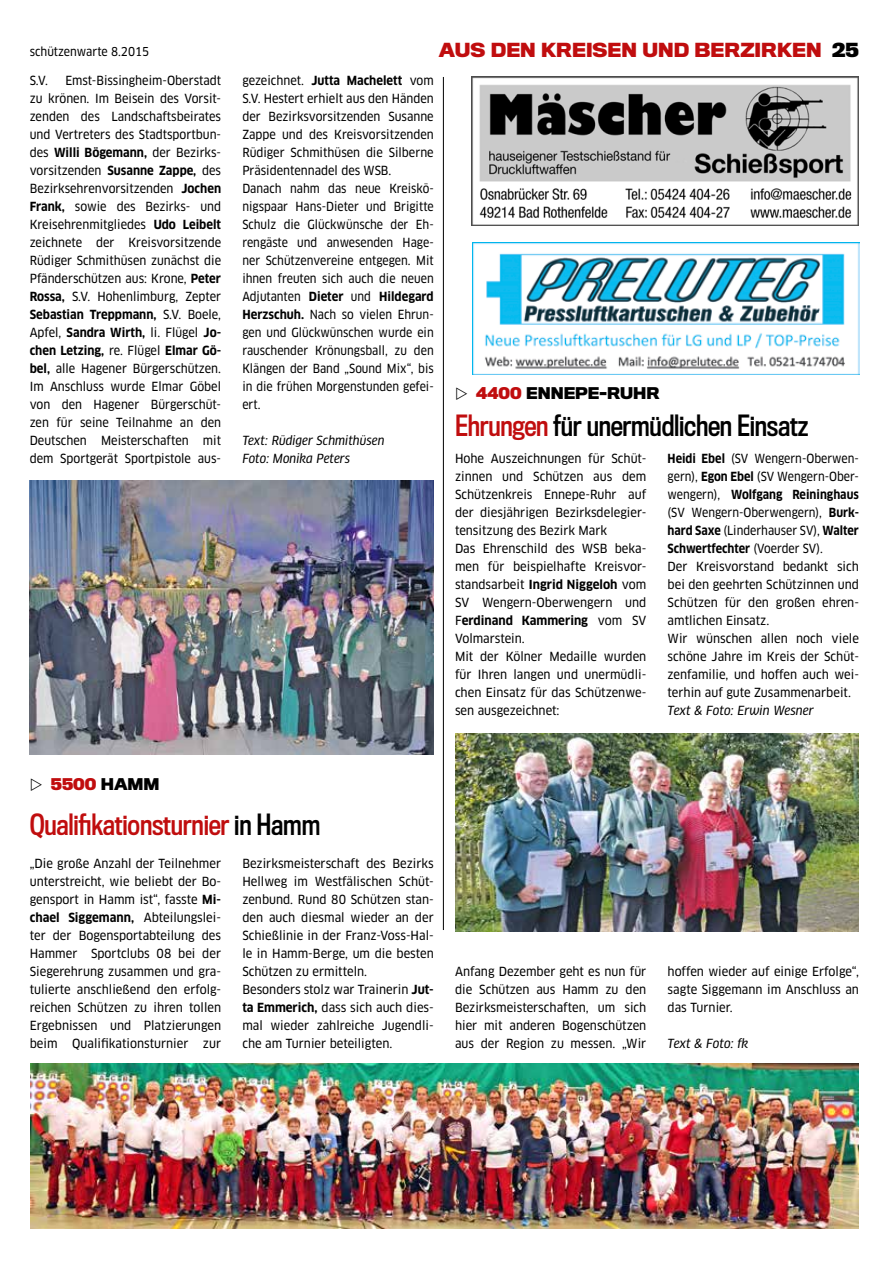
<style>
.page{position:relative;width:893px;height:1263px;background:#fff}
.page>*{position:absolute;margin:0;border:0;box-sizing:border-box;transform-origin:0 0}
.t1{font:27px "Titling Gothic FB Cond Standard";letter-spacing:-.01em;color:#000}
.t2{font:27px "Titling Gothic FB Cond Standard";letter-spacing:-.01em;color:#c00d0e}
.t3{font:700 18px "Titling Gothic FB Normal";color:#c00d0e}
.t4{font:700 15px "Titling Gothic FB Normal";color:#000}
.t5{font:700 15px "Titling Gothic FB Normal";color:#c00d0e}
.t6{font:12.3px/18px "Clan Pro Narr News";color:#000;text-align:justify}
.t7{font:700 12.3px "Clan Pro Narr";color:#000}
.t8{font:italic 12.3px/18px "Clan Pro Narr News";color:#000}
.t9{font:12px "Clan Pro Narr News";color:#000}
.s1{color:#000}
.s2{font-family:"Clan Pro Narr";font-weight:700}
.s3{font-family:"Clan Pro Narr News";font-weight:400}
.s4{color:#c00d0e}
</style>
<div class="page">
<img style="left:30px;top:1063px;width:828px;height:166px">
<img style="left:472px;top:242px;width:387px;height:132px">
<img style="left:472px;top:77px;width:387px;height:148px">
<img style="left:30px;top:481px;width:404px;height:274px">
<img style="left:455px;top:733px;width:404px;height:198px">
<hr style="left:443px;top:77px;width:1px;height:853px;background:#000">
<p class="t9" style="left:30px;top:45px;width:121px">schützenwarte 8.2015</p>
<h2 class="t3" style="left:439px;top:39px;width:422px">AUS DEN KREISEN UND BERZIRKEN <span class="s1">25</span></h2>
<p class="t6" style="left:30px;top:72px;width:193px;text-indent:36px">Emst-Bissingheim-Oberstadt zu krönen. Im Beisein des Vorsit&shy;zenden des Landschaftsbeirates und Vertreters des Stadtsportbun&shy;des <span class="s2">Willi Bögemann,</span> der Bezirks&shy;vorsitzenden <span class="s2">Susanne Zappe,</span> des Bezirksehrenvorsitzenden <span class="s2">Jochen Frank,</span> sowie des Bezirks- und Kreisehrenmitgliedes <span class="s2">Udo Leibelt </span>zeichnete der Kreisvorsitzende Rüdiger Schmithüsen zunächst die Pfänderschützen aus: Krone, <span class="s2">Peter Rossa,</span> S.V. Hohenlimburg, Zepter</p>
<p class="t7" style="left:30px;top:308px;width:193px">Sebastian Treppmann, <span class="s3">S.V. Boele,</span></p>
<p class="t6" style="left:30px;top:324px;width:193px">Apfel, <span class="s2">Sandra Wirth,</span> li. Flügel <span class="s2">Jo-</span></p>
<p class="t7" style="left:30px;top:344px;width:193px">chen Letzing, <span class="s3">re. Flügel</span> Elmar Gö-</p>
<p class="t6" style="left:30px;top:360px;width:193px"><span class="s2">bel,</span> alle Hagener Bürgerschützen.<br>Im Anschluss wurde Elmar Göbel von den Hagener Bürgerschüt&shy;zen für seine Teilnahme an den Deutschen Meisterschaften mit dem Sportgerät Sportpistole aus-</p>
<p class="t6" style="left:30px;top:72px;width:20px">S.V.</p>
<p class="t6" style="left:242px;top:72px;width:193px;text-align:left">gezeichnet. <span class="s2">Jutta Machelett</span> vom<br>S.V. Hestert erhielt aus den Händen der Bezirksvorsitzenden Susanne<br>Zappe und des Kreisvorsitzenden<br>Rüdiger Schmithüsen die Silberne<br>Präsidentennadel des WSB.<br>Danach nahm das neue Kreiskö&shy;nigspaar Hans-Dieter und Brigitte<br>Schulz die Glückwünsche der Eh&shy;rengäste und anwesenden Hage&shy;ner Schützenvereine entgegen. Mit ihnen freuten sich auch die neuen</p>
<p class="t7" style="left:242px;top:290px;width:193px"><span class="s3">Adjutanten</span> Dieter <span class="s3">und</span> Hildegard</p>
<p class="t6" style="left:242px;top:306px;width:193px"><span class="s2">Herzschuh.</span> Nach so vielen Ehrun&shy;gen und Glückwünschen wurde ein rauschender Krönungsball, zu den Klängen der Band „Sound Mix“, bis in die frühen Morgenstunden gefei&shy;ert.</p>
<p class="t8" style="left:242px;top:432px;width:144px">Text: Rüdiger Schmithüsen<br>Foto: Monika Peters</p>
<p class="t4" style="left:476px;top:383px;width:185px"><span class="s4">4400</span> ENNEPE-RUHR</p>
<h1 class="t1" style="left:455px;top:410px;width:355px"><span class="s4">Ehrungen</span> für unermüdlichen Einsatz</h1>
<p class="t6" style="left:455px;top:450px;width:193px;text-align:left">Hohe Auszeichnungen für Schüt&shy;zinnen und Schützen aus dem<br>Schützenkreis Ennepe-Ruhr auf der diesjährigen Bezirksdelegier&shy;tensitzung des Bezirk Mark<br>Das Ehrenschild des WSB beka&shy;men für beispielhafte Kreisvor&shy;standsarbeit <span class="s2">Ingrid Niggeloh</span> vom<br>SV Wengern-Oberwengern und</p>
<p class="t7" style="left:455px;top:614px;width:193px"><span class="s3">F</span>erdinand Kammering <span class="s3">vom SV</span></p>
<p class="t6" style="left:455px;top:630px;width:193px;text-align:left">Volmarstein.<br>Mit der Kölner Medaille wurden für Ihren langen und unermüdli&shy;chen Einsatz für das Schützenwe&shy;sen ausgezeichnet:</p>
<p class="t6" style="left:668px;top:450px;width:193px"><span class="s2">Heidi Ebel</span> (SV Wengern-Oberwen&shy;gern), <span class="s2">Egon Ebel</span> (SV Wengern-Ober-</p>
<p class="t7" style="left:668px;top:488px;width:193px"><span class="s3">wengern),</span> Wolfgang Reininghaus</p>
<p class="t6" style="left:668px;top:504px;width:193px">(SV Wengern-Oberwengern), <span class="s2">Burk&shy;hard Saxe</span> (Linderhauser SV), <span class="s2">Walter</span></p>
<p class="t7" style="left:668px;top:542px;width:157px">Schwertfechter <span class="s3">(Voerder SV).</span></p>
<p class="t6" style="left:668px;top:558px;width:193px;text-align:left">Der Kreisvorstand bedankt sich bei den geehrten Schützinnen und<br>Schützen für den großen ehren&shy;amtlichen Einsatz.<br>Wir wünschen allen noch viele schöne Jahre im Kreis der Schüt&shy;zenfamilie, und hoffen auch wei&shy;terhin auf gute Zusammenarbeit.</p>
<p class="t8" style="left:668px;top:702px;width:148px">Text &amp; Foto: Erwin Wesner</p>
<p class="t5" style="left:51px;top:775px;width:110px">5500 <span class="s1">HAMM</span></p>
<h1 class="t2" style="left:30px;top:809px;width:292px">Qualifikationsturnier <span class="s1">in Hamm</span></h1>
<p class="t6" style="left:30px;top:855px;width:193px">„Die große Anzahl der Teilnehmer unterstreicht, wie beliebt der Bo&shy;gensport in Hamm ist“, fasste <span class="s2">Mi-</span></p>
<p class="t7" style="left:30px;top:911px;width:193px">chael Siggemann, <span class="s3">Abteilungslei-</span></p>
<p class="t6" style="left:30px;top:927px;width:193px">ter der Bogensportabteilung des Hammer Sportclubs 08 bei der Siegerehrung zusammen und gra&shy;tulierte anschließend den erfolg&shy;reichen Schützen zu ihren tollen Ergebnissen und Platzierungen beim Qualifikationsturnier zur</p>
<p class="t6" style="left:242px;top:855px;width:193px;text-align:left">Bezirksmeisterschaft des Bezirks<br>Hellweg im Westfälischen Schüt&shy;zenbund. Rund 80 Schützen stan&shy;den auch diesmal wieder an der<br>Schießlinie in der Franz-Voss-Hal&shy;le in Hamm-Berge, um die besten<br>Schützen zu ermitteln.<br>Besonders stolz war Trainerin <span class="s2">Jut&shy;ta Emmerich,</span> dass sich auch dies&shy;mal wieder zahlreiche Jugendli&shy;che am Turnier beteiligten.</p>
<p class="t6" style="left:455px;top:963px;width:193px">Anfang Dezember geht es nun für die Schützen aus Hamm zu den Bezirksmeisterschaften, um sich hier mit anderen Bogenschützen aus der Region zu messen. „Wir</p>
<p class="t6" style="left:668px;top:963px;width:193px">hoffen wieder auf einige Erfolge“, sagte Siggemann im Anschluss an das Turnier.</p>
<p class="t8" style="left:668px;top:1035px;width:82px">Text &amp; Foto: fk</p>
</div>
